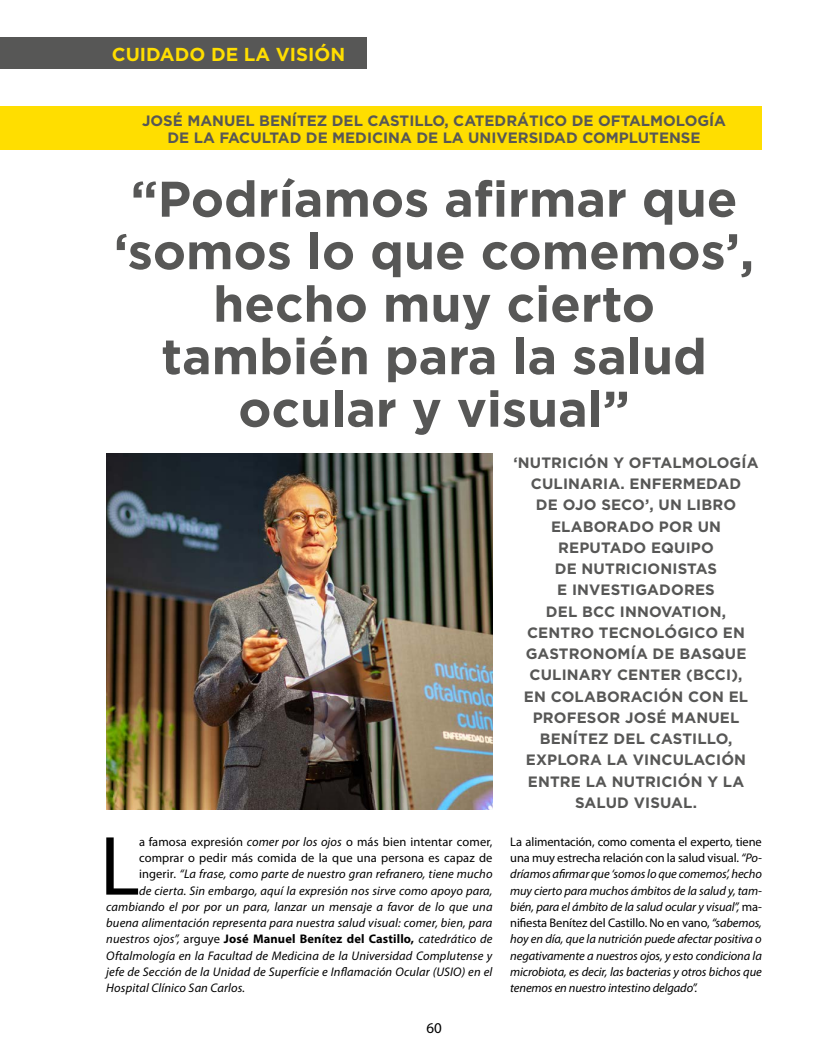
<style>
.page{position:relative;width:815px;height:1063px;background:#fff}
.page>*{position:absolute;margin:0;border:0;box-sizing:border-box;transform-origin:0 0}
.t1{font:84.88px "Myriad Pro";color:#000}
.t2{font:700 50px/52.5px "Gotham";color:#575756;text-align:center}
.t3{font:700 18.75px "Gotham";color:#ffde00}
.t4{font:700 15px/21.2px "Gotham";letter-spacing:.01em;color:#575756;text-align:center}
.t5{font:15px "Myriad Pro";color:#000}
.t6{font:italic 12.5px/16.2px "Myriad Pro";letter-spacing:.01em;color:#000;text-align:justify}
.t7{font:12.5px "Myriad Pro";letter-spacing:.01em;color:#000}
.t8{font:700 12.5px "Myriad Pro";letter-spacing:.01em;color:#000}
.s1{font-style:normal}
.s2{font-style:italic}
.s3{font-weight:400;font-style:italic}
.s4{font-weight:400}
</style>
<div class="page">
<div style="left:0;top:37px;width:367px;height:32px;background:#575756"></div>
<img style="left:106px;top:453px;width:387px;height:357px">
<div style="left:0;top:106px;width:761px;height:44px;background:#ffde00"></div>
<h3 class="t3" style="left:112px;top:43px;width:235px">CUIDADO DE LA VISIÓN</h3>
<p class="t4" style="left:142px;top:111px;width:585px;line-height:17.5px">JOSÉ MANUEL BENÍTEZ DEL CASTILLO, CATEDRÁTICO DE OFTALMOLOGÍA<br>DE LA FACULTAD DE MEDICINA DE LA UNIVERSIDAD COMPLUTENSE</p>
<h2 class="t2" style="left:114px;top:171px;width:642px">“Podríamos afirmar que ‘somos lo que comemos’, hecho muy cierto también para la salud ocular y visual”</h2>
<p class="t4" style="left:513px;top:451px;width:247px">‘NUTRICIÓN Y OFTALMOLOGÍA<br>CULINARIA. ENFERMEDAD<br>DE OJO SECO’, UN LIBRO<br>ELABORADO POR UN<br>REPUTADO EQUIPO<br>DE NUTRICIONISTAS<br>E INVESTIGADORES<br>DEL BCC INNOVATION,<br>CENTRO TECNOLÓGICO EN<br>GASTRONOMÍA DE BASQUE<br>CULINARY CENTER (BCCI),<br>EN COLABORACIÓN CON EL<br>PROFESOR JOSÉ MANUEL<br>BENÍTEZ DEL CASTILLO,<br>EXPLORA LA VINCULACIÓN<br>ENTRE LA NUTRICIÓN Y LA<br>SALUD VISUAL.</p>
<p class="t6" style="left:510px;top:833px;width:253px"><span class="s1">La alimentación, como comenta el experto, tiene una muy estrecha relación con la salud visual.</span> “Po&shy;dríamos afirmar que ‘somos lo que comemos’, hecho muy cierto para muchos ámbitos de la salud y, tam&shy;bién, para el ámbito de la salud ocular y visual”, <span class="s1">ma&shy;nifiesta Benítez del Castillo</span>. <span class="s1">No en vano,</span> “sabemos, hoy en día, que la nutrición puede afectar positiva o negativamente a nuestros ojos, y esto condiciona la microbiota, es decir, las bacterias y otros bichos que tenemos en nuestro intestino delgado”.</p>
<h1 class="t1" style="left:100px;top:814px;width:42px">L</h1>
<p class="t7" style="left:139px;top:834px;width:355px">a famosa expresión <span class="s2">comer por los ojos</span> o más bien intentar comer,</p>
<p class="t7" style="left:139px;top:850px;width:355px">comprar o pedir más comida de la que una persona es capaz de</p>
<p class="t6" style="left:139px;top:866px;width:355px"><span class="s1">ingerir.</span> “La frase, como parte de nuestro gran refranero, tiene mucho</p>
<p class="t6" style="left:139px;top:882px;width:355px">de cierta. Sin embargo, aquí la expresión nos sirve como apoyo para,</p>
<p class="t6" style="left:106px;top:898px;width:388px">cambiando el por por un para, lanzar un mensaje a favor de lo que una</p>
<p class="t6" style="left:106px;top:915px;width:388px">buena alimentación representa para nuestra salud visual: comer, bien, para</p>
<p class="t8" style="left:106px;top:931px;width:388px"><span class="s3">nuestros ojos”,</span> <span class="s4">arguye</span> José Manuel Benítez del Castillo, <span class="s3">catedrático de</span></p>
<p class="t6" style="left:106px;top:947px;width:388px">Oftalmología en la Facultad de Medicina de la Universidad Complutense y</p>
<p class="t6" style="left:106px;top:963px;width:388px">jefe de Sección de la Unidad de Superfície e Inflamación Ocular (USIO) en el</p>
<p class="t6" style="left:106px;top:980px;width:140px">Hospital Clínico San Carlos.</p>
<p class="t5" style="left:426px;top:1019px;width:17px">60</p>
</div>
